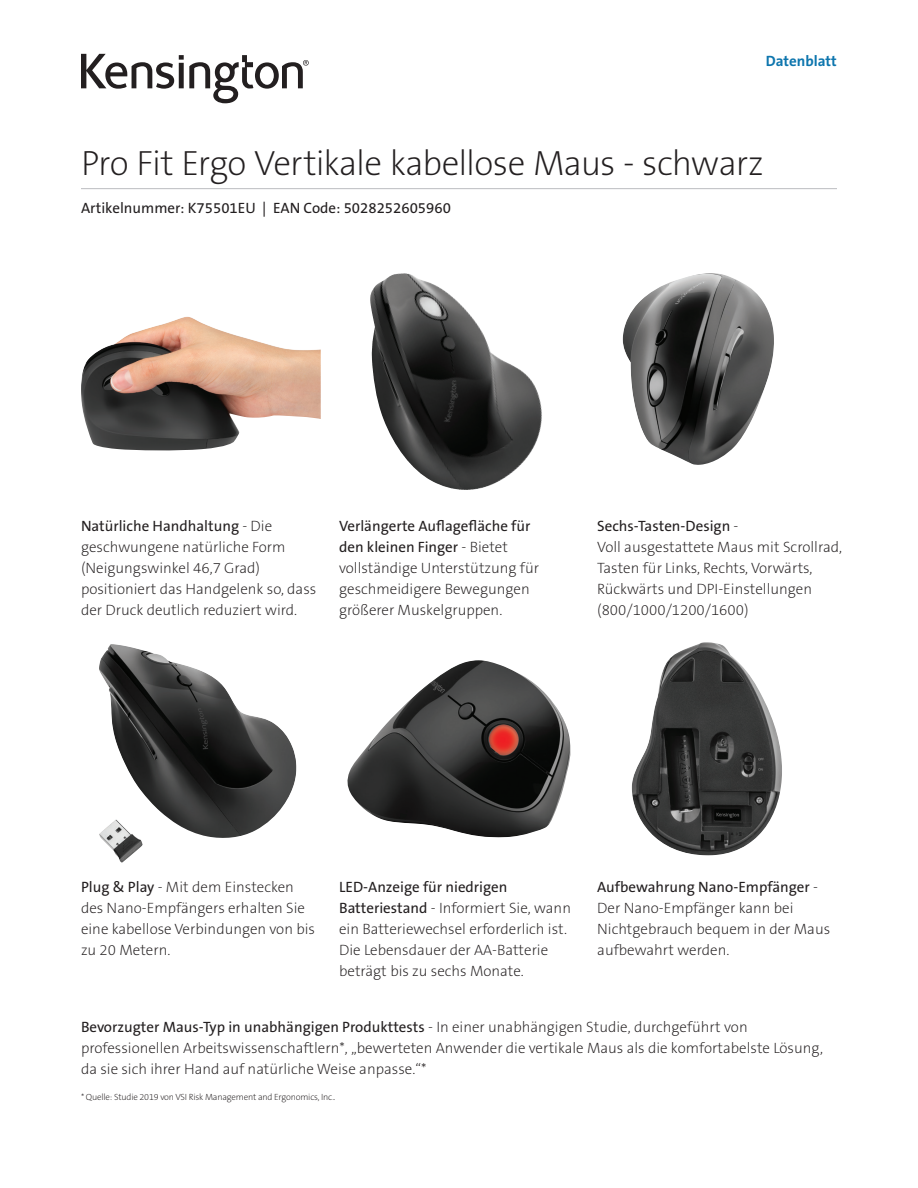
<style>
.page{position:relative;width:918px;height:1188px;background:#fff}
.page>*{position:absolute;margin:0;border:0;box-sizing:border-box;transform-origin:0 0}
.Main_Header{font:35.25px "The Sans KENSINGTON2 XL";letter-spacing:-.025em;color:#231f20}
.Body{font:15px/21px "The Sans KENSINGTON2 XL";color:#231f20}
.Part_No__UPC{font:15px "The Sans KENSINGTON5 Rg";color:#231f20}
.Part_No__UPC-2{font:15px "The Sans KENSINGTON7 Bd";color:#0e76ae}
.t1{font:9px "The Sans KENSINGTON2 XL";letter-spacing:-.02em;color:#231f20}
.s1{font-family:"The Sans KENSINGTON5 Rg"}
</style>
<div class="page">
<hr style="left:81px;top:188px;width:756px;height:1px;background:#bcbdc0">
<svg style="left:81px;top:54px;width:228px;height:49px"></svg>
<img style="left:632px;top:642px;width:150px;height:213px">
<img style="left:99px;top:644px;width:198px;height:219px">
<img style="left:623px;top:273px;width:151px;height:192px">
<img style="left:81px;top:317px;width:240px;height:134px">
<img style="left:347px;top:660px;width:224px;height:178px">
<img style="left:370px;top:273px;width:172px;height:217px">
<p class="Part_No__UPC-2" style="left:766px;top:53px;width:72px">Datenblatt</p>
<p class="Main_Header" style="left:81px;top:144px;width:684px">Pro Fit Ergo Vertikale kabellose Maus - schwarz</p>
<p class="Part_No__UPC" style="left:81px;top:200px;width:371px">Artikelnummer: K75501EU | EAN Code: 5028252605960</p>
<p class="Body" style="left:81px;top:515px;width:237px"><span class="s1">Natürliche Handhaltung</span> - Die geschwungene natürliche Form (Neigungswinkel 46,7 Grad) positioniert das Handgelenk so, dass der Druck deutlich reduziert wird.</p>
<p class="Body" style="left:339px;top:515px;width:201px"><span class="s1">Verlängerte Auflagefläche für den kleinen Finger</span> - Bietet vollständige Unterstützung für geschmeidigere Bewegungen größerer Muskelgruppen.</p>
<p class="Body" style="left:597px;top:515px;width:246px"><span class="s1">Sechs-Tasten-Design</span> -<br>Voll ausgestattete Maus mit Scrollrad,<br>Tasten für Links, Rechts, Vorwärts,<br>Rückwärts und DPI-Einstellungen (800/1000/1200/1600)</p>
<p class="Body" style="left:81px;top:877px;width:235px"><span class="s1">Plug &amp; Play</span> - Mit dem Einstecken des Nano-Empfängers erhalten Sie eine kabellose Verbindungen von bis zu 20 Metern.</p>
<p class="Body" style="left:339px;top:877px;width:233px"><span class="s1">LED-Anzeige für niedrigen Batteriestand</span> - Informiert Sie, wann ein Batteriewechsel erforderlich ist.<br>Die Lebensdauer der AA-Batterie beträgt bis zu sechs Monate.</p>
<p class="Body" style="left:597px;top:877px;width:235px"><span class="s1">Aufbewahrung Nano-Empfänger</span> -<br>Der Nano-Empfänger kann bei<br>Nichtgebrauch bequem in der Maus aufbewahrt werden.</p>
<p class="Body" style="left:81px;top:1017px;width:744px"><span class="s1">Bevorzugter Maus-Typ in unabhängigen Produkttests</span> - In einer unabhängigen Studie, durchgeführt von professionellen Arbeitswissenschaftlern*, „bewerteten Anwender die vertikale Maus als die komfortabelste Lösung, da sie sich ihrer Hand auf natürliche Weise anpasse.“*</p>
<p class="t1" style="left:81px;top:1092px;width:256px">* Quelle: Studie 2019 von VSI Risk Management and Ergonomics, Inc..</p>
</div>
